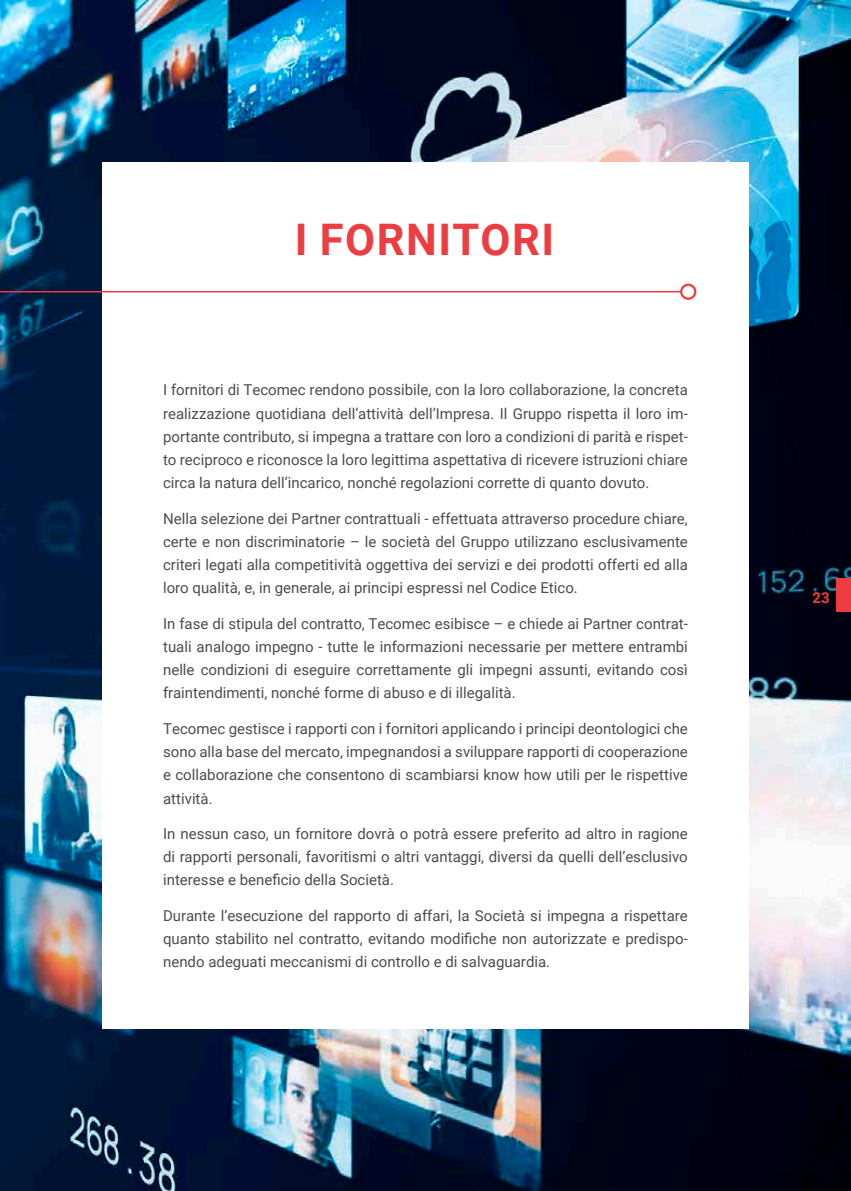
<style>
.page{position:relative;width:851px;height:1191px;background:#fff}
.page>*{position:absolute;margin:0;border:0;box-sizing:border-box;transform-origin:0 0}
.t1{font:700 43.5px "Roboto";letter-spacing:.035em;color:#ee3d40}
.t2{font:15px/23.2px "Roboto";color:#4b4c4d;text-align:justify}
.t3{font:700 15px "Roboto";color:#ee3d40}
</style>
<div class="page">
<img style="left:0;top:0;width:850px;height:1191px">
<div style="left:102px;top:162px;width:646px;height:866px;background:#fff"></div>
<hr style="left:0;top:291px;width:681px;height:1px;background:#ee3d40">
<div style="left:680px;top:283px;width:16px;height:17px;border:2px solid #ee3d40;border-radius:50%"></div>
<div style="left:836px;top:579px;width:14px;height:33px;background:#ee3d40"></div>
<h1 class="t1" style="left:295px;top:221px;width:261px">I FORNITORI</h1>
<p class="t2" style="left:163px;top:379px;width:526px">I fornitori di Tecomec rendono possibile, con la loro collaborazione, la concreta realizzazione quotidiana dell’attività dell’Impresa. Il Gruppo rispetta il loro im&shy;portante contributo, si impegna a trattare con loro a condizioni di parità e rispet&shy;to reciproco e riconosce la loro legittima aspettativa di ricevere istruzioni chiare circa la natura dell’incarico, nonché regolazioni corrette di quanto dovuto.</p>
<p class="t2" style="left:163px;top:508px;width:526px">Nella selezione dei Partner contrattuali - effettuata attraverso procedure chiare, certe e non discriminatorie – le società del Gruppo utilizzano esclusivamente criteri legati alla competitività oggettiva dei servizi e dei prodotti offerti ed alla loro qualità, e, in generale, ai principi espressi nel Codice Etico.</p>
<p class="t2" style="left:163px;top:613px;width:526px">In fase di stipula del contratto, Tecomec esibisce – e chiede ai Partner contrat&shy;tuali analogo impegno - tutte le informazioni necessarie per mettere entrambi nelle condizioni di eseguire correttamente gli impegni assunti, evitando così fraintendimenti, nonché forme di abuso e di illegalità.</p>
<p class="t2" style="left:163px;top:718px;width:526px">Tecomec gestisce i rapporti con i fornitori applicando i principi deontologici che sono alla base del mercato, impegnandosi a sviluppare rapporti di cooperazione e collaborazione che consentono di scambiarsi know how utili per le rispettive attività.</p>
<p class="t2" style="left:163px;top:823px;width:526px">In nessun caso, un fornitore dovrà o potrà essere preferito ad altro in ragione di rapporti personali, favoritismi o altri vantaggi, diversi da quelli dell’esclusivo interesse e beneficio della Società.</p>
<p class="t2" style="left:163px;top:904px;width:526px">Durante l’esecuzione del rapporto di affari, la Società si impegna a rispettare quanto stabilito nel contratto, evitando modifiche non autorizzate e predispo&shy;nendo adeguati meccanismi di controllo e di salvaguardia.</p>
<p class="t3" style="left:812px;top:591px;width:19px">23</p>
</div>
